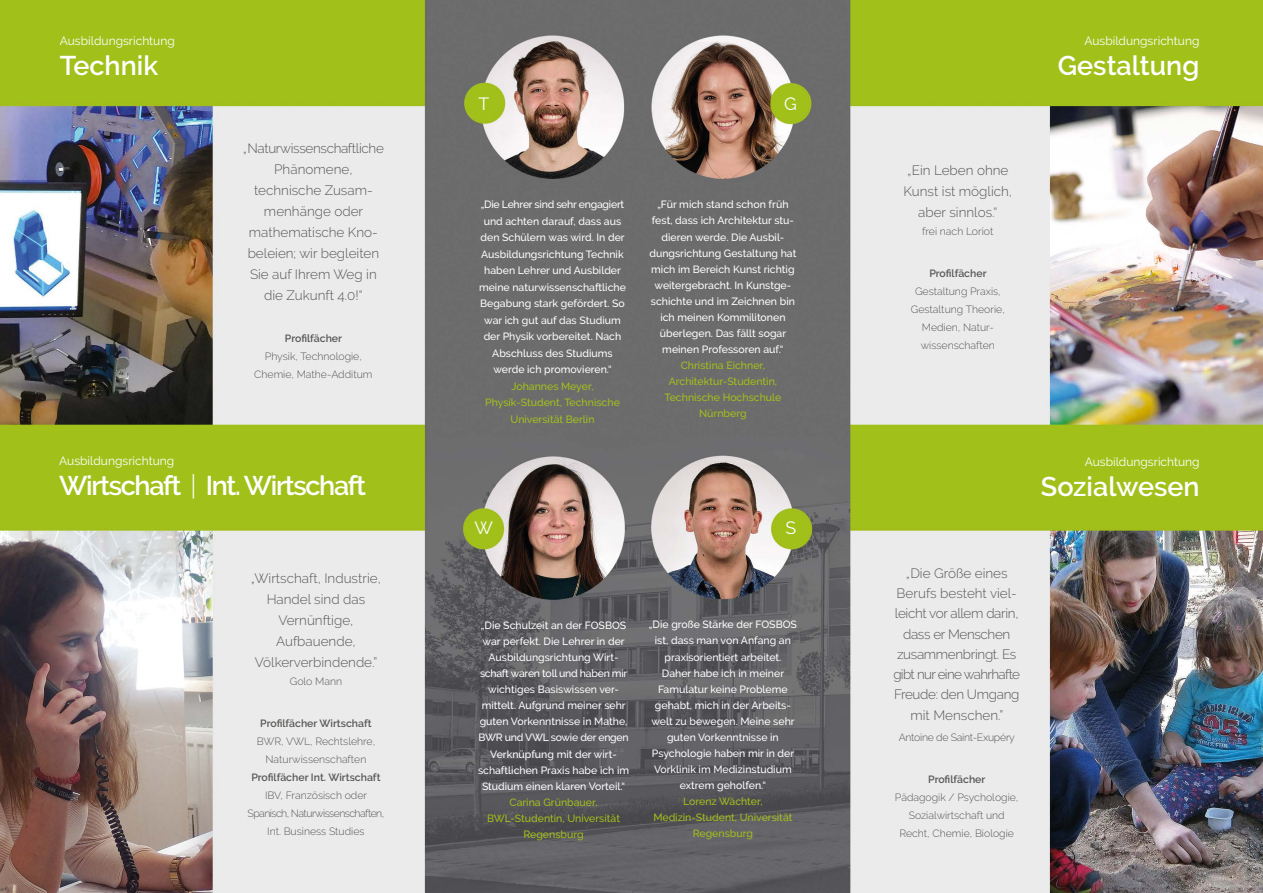
<style>
.page{position:relative;width:1263px;height:893px;background:#fff}
.page>*{position:absolute;margin:0;border:0;box-sizing:border-box;transform-origin:0 0}
.t1{font:600 27px "Raleway";letter-spacing:-.015em;color:#fff}
.t2{font:600 27px "Raleway";letter-spacing:-.05em;color:#fff}
.t3{font:17.7px "Raleway";color:#fff}
.t4{font:300 13.5px/21px "Raleway";color:#575756;text-align:center}
.t5{font:300 13.5px/20.4px "Raleway";letter-spacing:-.025em;color:#575756;text-align:center}
.t6{font:12px "Raleway";color:#fff}
.t7{font:500 10.5px/16px "Raleway";color:#fff;text-align:center}
.t8{font:300 10.5px/18px "Raleway";color:#575756;text-align:center}
.t9{font:500 10.5px/16px "Raleway";color:#a2c01a;text-align:center}
.t10{font:600 10.5px "Raleway";color:#575756}
.t11{font:300 10.5px "Raleway";letter-spacing:-.025em;color:#575756}
.s1{font-weight:300}
</style>
<div class="page">
<img style="left:0;top:0;width:1263px;height:893px">
<p class="t6" style="left:60px;top:33px;width:116px">Ausbildungsrichtung</p>
<h1 class="t1" style="left:60px;top:50px;width:100px">Technik</h1>
<p class="t4" style="left:243px;top:138px;width:142px">„Naturwissenschaftliche<br>Phänomene, technische Zusam&shy;menhänge oder mathematische Kno&shy;beleien; wir begleiten<br>Sie auf Ihrem Weg in die Zukunft 4.0!“</p>
<p class="t10" style="left:285px;top:332px;width:59px">Profilfächer</p>
<p class="t8" style="left:254px;top:347px;width:120px">Physik, Technologie,<br>Chemie, Mathe-Additum</p>
<p class="t6" style="left:59px;top:454px;width:116px">Ausbildungsrichtung</p>
<h1 class="t2" style="left:59px;top:470px;width:308px">Wirtschaft <span class="s1">|</span> Int. Wirtschaft</h1>
<p class="t4" style="left:251px;top:567px;width:131px">„Wirtschaft, Industrie,<br>Handel sind das<br>Vernünftige,<br>Aufbauende,<br>Völkerverbindende.”</p>
<p class="t8" style="left:290px;top:672px;width:54px">Golo Mann</p>
<p class="t10" style="left:260px;top:717px;width:113px">Profilfächer Wirtschaft</p>
<p class="t8" style="left:257px;top:732px;width:120px">BWR, VWL, Rechtslehre,<br>Naturwissenschaften</p>
<p class="t10" style="left:251px;top:771px;width:131px">Profilfächer Int. Wirtschaft</p>
<p class="t8" style="left:248px;top:786px;width:138px">IBV, Französisch oder<br>Spanisch, Naturwissenschaften,<br>Int. Business Studies</p>
<h2 class="t3" style="left:478px;top:93px;width:12px">T</h2>
<h2 class="t3" style="left:784px;top:93px;width:14px">G</h2>
<p class="t7" style="left:479px;top:196px;width:148px;line-height:16.5px">„Die Lehrer sind sehr engagiert und achten darauf, dass aus den Schülern was wird. In der<br>Ausbildungsrichtung Technik haben Lehrer und Ausbilder meine naturwissenschaftliche<br>Begabung stark gefördert. So war ich gut auf das Studium der Physik vorbereitet. Nach<br>Abschluss des Studiums werde ich promovieren.“</p>
<p class="t9" style="left:485px;top:378px;width:136px;line-height:16.5px">Johannes Meyer,<br>Physik-Student, Technische<br>Universität Berlin</p>
<p class="t7" style="left:649px;top:197px;width:148px">„Für mich stand schon früh fest, dass ich Architektur stu&shy;dieren werde. Die Ausbil&shy;dungsrichtung Gestaltung hat mich im Bereich Kunst richtig weitergebracht. In Kunstge&shy;schichte und im Zeichnen bin ich meinen Kommilitonen überlegen. Das fällt sogar meinen Professoren auf.“</p>
<p class="t9" style="left:664px;top:357px;width:118px">Christina Eichner,<br>Architektur-Studentin,<br>Technische Hochschule<br>Nürnberg</p>
<h2 class="t3" style="left:475px;top:517px;width:20px">W</h2>
<h2 class="t3" style="left:785px;top:517px;width:12px">S</h2>
<p class="t7" style="left:478px;top:617px;width:153px">„Die Schulzeit an der FOSBOS war perfekt. Die Lehrer in der<br>Ausbildungsrichtung Wirt&shy;schaft waren toll und haben mir wichtiges Basiswissen ver&shy;mittelt. Aufgrund meiner sehr guten Vorkenntnisse in Mathe,<br>BWR und VWL sowie der engen<br>Verknüpfung mit der wirt&shy;schaftlichen Praxis habe ich im<br>Studium einen klaren Vorteil.“</p>
<p class="t9" style="left:487px;top:794px;width:134px">Carina Grünbauer,<br>BWL-Studentin, Universität<br>Regensburg</p>
<p class="t7" style="left:649px;top:617px;width:150px">„Die große Stärke der FOSBOS ist, dass man von Anfang an praxisorientiert arbeitet.<br>Daher habe ich in meiner<br>Famulatur keine Probleme gehabt, mich in der Arbeits&shy;welt zu bewegen. Meine sehr guten Vorkenntnisse in<br>Psychologie haben mir in der<br>Vorklinik im Medizinstudium extrem geholfen.“</p>
<p class="t9" style="left:653px;top:793px;width:141px">Lorenz Wächter,<br>Medizin-Student, Universität<br>Regensburg</p>
<p class="t4" style="left:903px;top:159px;width:110px">„Ein Leben ohne<br>Kunst ist möglich, aber sinnlos.“</p>
<p class="t8" style="left:922px;top:222px;width:73px">frei nach Loriot</p>
<p class="t10" style="left:929px;top:267px;width:59px">Profilfächer</p>
<p class="t8" style="left:911px;top:282px;width:95px">Gestaltung Praxis,<br>Gestaltung Theorie,<br>Medien, Natur&shy;wissenschaften</p>
<p class="t6" style="left:1084px;top:34px;width:116px">Ausbildungsrichtung</p>
<h1 class="t1" style="left:1058px;top:50px;width:143px">Gestaltung</h1>
<p class="t6" style="left:1085px;top:454px;width:116px">Ausbildungsrichtung</p>
<h1 class="t1" style="left:1041px;top:471px;width:160px">Sozialwesen</h1>
<p class="t5" style="left:893px;top:563px;width:128px">„Die Größe eines<br>Berufs besteht viel&shy;leicht vor allem darin, dass er Menschen zusammenbringt. Es gibt nur eine wahrhafte<br>Freude: den Umgang mit Menschen.”</p>
<p class="t11" style="left:899px;top:731px;width:118px">Antoine de Saint-Exupéry</p>
<p class="t10" style="left:928px;top:773px;width:59px">Profilfächer</p>
<p class="t8" style="left:895px;top:788px;width:125px">Pädagogik / Psychologie,<br>Sozialwirtschaft und<br>Recht, Chemie, Biologie</p>
</div>
